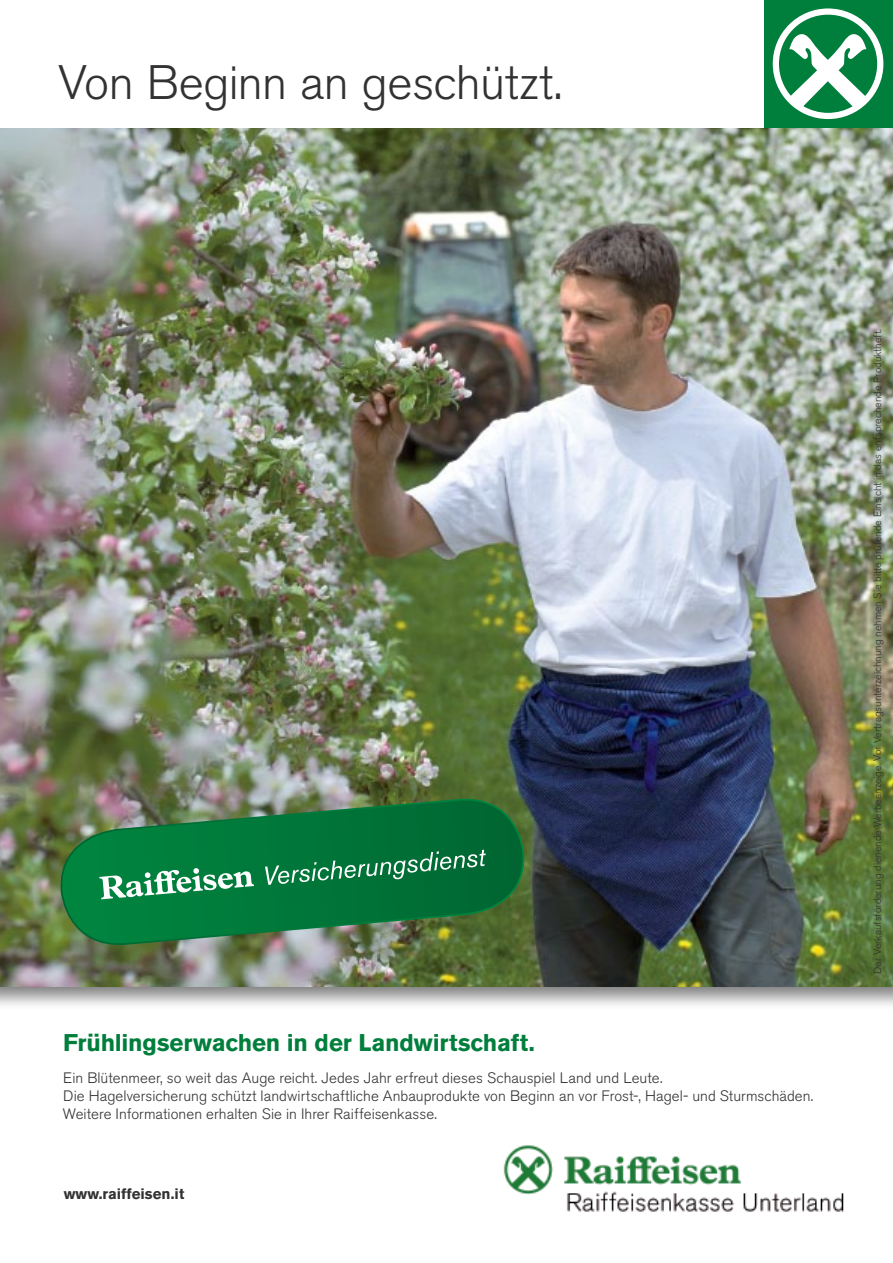
<style>
.page{position:relative;width:893px;height:1263px;background:#fff}
.page>*{position:absolute;margin:0;border:0;box-sizing:border-box;transform-origin:0 0}
.t1{font:300 48px "Akzidenz Grotesk BQ";letter-spacing:-.01em;color:#323232}
.t2{font:700 24px "Akzidenz Grotesk BQ";letter-spacing:-.005em;color:#007e3c}
.t3{font:300 15px/18px "Akzidenz Grotesk BQ";letter-spacing:.005em;color:#323232}
.t4{font:700 15px "Akzidenz Grotesk BQ";color:#323232}
.t5{font:300 10.5px "Akzidenz Grotesk BQ";color:#323232}
</style>
<div class="page">
<img style="left:0;top:986px;width:893px;height:19px">
<img style="left:0;top:128px;width:893px;height:858px">
<div style="left:764px;top:0;width:128px;height:128px;background:#007e3c"></div>
<svg style="left:773px;top:8px;width:110px;height:111px"></svg>
<img style="left:57px;top:796px;width:471px;height:151px">
<svg style="left:265px;top:850px;width:221px;height:35px;background:#248453"></svg>
<svg style="left:99px;top:868px;width:155px;height:31px"></svg>
<img style="left:503px;top:1145px;width:341px;height:67px">
<h1 class="t1" style="left:58px;top:56px;width:505px">Von Beginn an geschützt.</h1>
<h2 class="t2" style="left:63px;top:1029px;width:473px">Frühlingserwachen in der Landwirtschaft.</h2>
<p class="t3" style="left:63px;top:1069px;width:752px">Ein Blütenmeer, so weit das Auge reicht. Jedes Jahr erfreut dieses Schauspiel Land und Leute.<br>Die Hagelversicherung schützt landwirtschaftliche Anbauprodukte von Beginn an vor Frost-, Hagel- und Sturmschäden.<br>Weitere Informationen erhalten Sie in Ihrer Raiffeisenkasse.</p>
<p class="t4" style="left:64px;top:1185px;width:122px">www.raiffeisen.it</p>
<p class="t5" style="left:872px;top:974px;width:646px;rotate:-90deg">Der Verkaufsförderung dienende Werbeanzeige. Vor Vertragsunterzeichnung nehmen Sie bitte prüfende Einsicht in das entsprechende Produktheft.</p>
</div>
